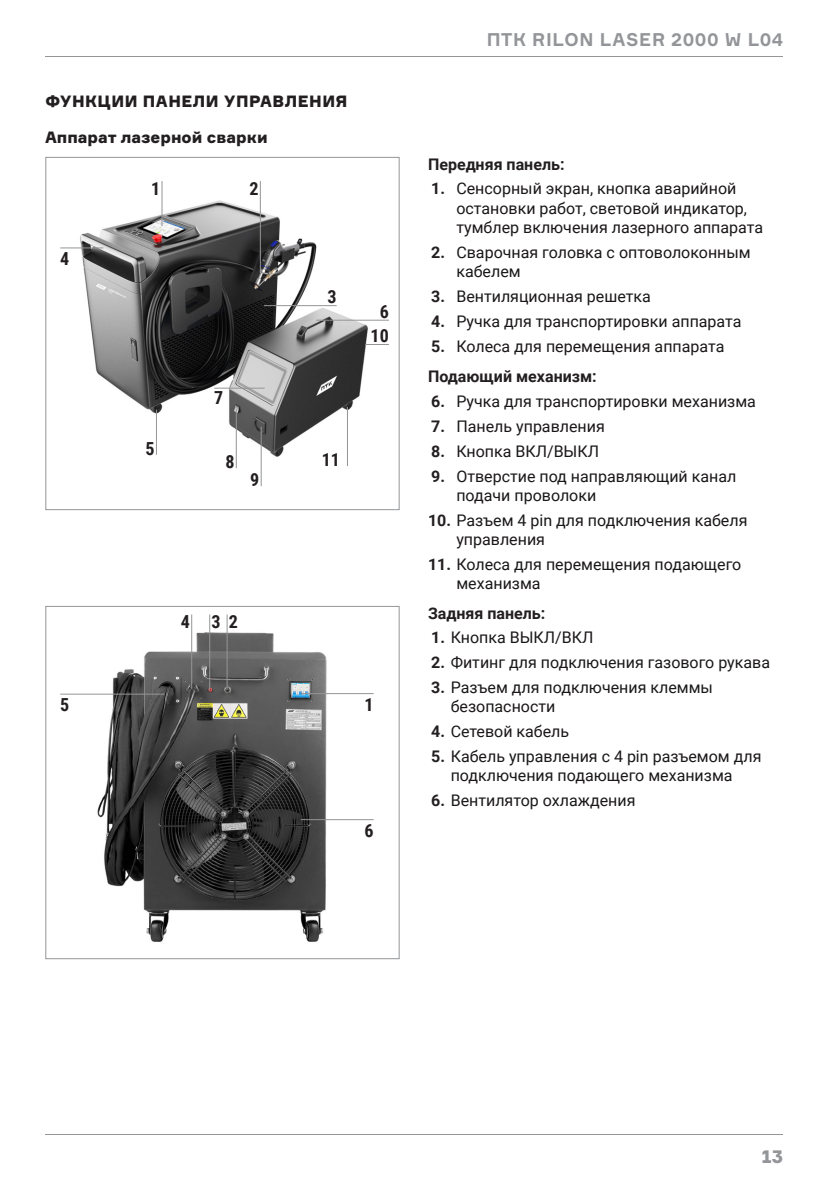
<style>
.page{position:relative;width:840px;height:1191px;background:#fff}
.page>*{position:absolute;margin:0;border:0;box-sizing:border-box;transform-origin:0 0}
.t1{font:700 18px "Formular";letter-spacing:.03em;color:#939598}
.t2{font:700 18px "Roboto Condensed";color:#231f20}
.t3{font:900 18px "Formular";color:#939598}
.t4{font:16px/19.2px "Roboto";color:#1a1717}
.t5{font:700 16px "Roboto";color:#231f20}
.Подзаголовок_ЛЕВЫЙ{font:900 16px "Formular";letter-spacing:.03em;color:#231f20}
.Подзаголовок_ЛЕВЫЙ-2{font:900 16px "Formular";color:#231f20}
.s1{font-weight:700;color:#231f20}
</style>
<div class="page">
<hr style="left:45px;top:56px;width:737px;height:1px;background:#939598">
<hr style="left:45px;top:1134px;width:737px;height:1px;background:#939598">
<img style="left:67px;top:197px;width:313px;height:261px">
<img style="left:60px;top:614px;width:314px;height:328px">
<div style="left:45px;top:157px;width:354px;height:353px;border:1px solid #939598"></div>
<div style="left:45px;top:606px;width:354px;height:353px;border:1px solid #939598"></div>
<hr style="left:161px;top:181px;width:1px;height:45px;background:#939598">
<hr style="left:191px;top:614px;width:1px;height:75px;background:#939598">
<hr style="left:260px;top:181px;width:1px;height:92px;background:#939598">
<hr style="left:209px;top:614px;width:1px;height:76px;background:#939598">
<hr style="left:227px;top:614px;width:1px;height:76px;background:#939598">
<hr style="left:60px;top:248px;width:43px;height:1px;background:#939598">
<hr style="left:301px;top:693px;width:72px;height:1px;background:#939598">
<hr style="left:264px;top:305px;width:72px;height:1px;background:#939598">
<hr style="left:316px;top:320px;width:72px;height:1px;background:#939598">
<hr style="left:214px;top:388px;width:50px;height:1px;background:#939598">
<svg style="left:365px;top:344px;width:23px;height:1px"></svg>
<hr style="left:301px;top:819px;width:72px;height:1px;background:#939598">
<hr style="left:60px;top:694px;width:104px;height:1px;background:#939598">
<hr style="left:236px;top:409px;width:1px;height:59px;background:#939598">
<hr style="left:261px;top:427px;width:1px;height:59px;background:#939598">
<hr style="left:347px;top:406px;width:1px;height:60px;background:#939598">
<hr style="left:156px;top:409px;width:1px;height:46px;background:#939598">
<p class="Подзаголовок_ЛЕВЫЙ" style="left:45px;top:91px;width:303px">ФУНКЦИИ ПАНЕЛИ УПРАВЛЕНИЯ</p>
<p class="Подзаголовок_ЛЕВЫЙ-2" style="left:45px;top:127px;width:224px">Аппарат лазерной сварки</p>
<p class="t2" style="left:60px;top:246px;width:11px">4</p>
<p class="t2" style="left:151px;top:175px;width:11px">1</p>
<p class="t2" style="left:249px;top:175px;width:11px">2</p>
<p class="t2" style="left:145px;top:436px;width:11px">5</p>
<p class="t2" style="left:214px;top:384px;width:11px">7</p>
<p class="t2" style="left:225px;top:449px;width:11px">8</p>
<p class="t2" style="left:250px;top:467px;width:11px">9</p>
<p class="t2" style="left:327px;top:284px;width:11px">3</p>
<p class="t2" style="left:321px;top:447px;width:20px">11</p>
<p class="t2" style="left:379px;top:298px;width:11px">6</p>
<p class="t2" style="left:370px;top:323px;width:20px">10</p>
<p class="t2" style="left:60px;top:692px;width:11px">5</p>
<p class="t2" style="left:181px;top:609px;width:11px">4</p>
<p class="t2" style="left:211px;top:609px;width:11px">3</p>
<p class="t2" style="left:229px;top:609px;width:11px">2</p>
<p class="t2" style="left:364px;top:692px;width:11px">1</p>
<p class="t2" style="left:364px;top:818px;width:11px">6</p>
<p class="t1" style="left:486px;top:28px;width:298px">ПТК RILON LASER 2000 W L04</p>
<p class="t5" style="left:428px;top:153px;width:138px">Передняя панель:</p>
<p class="t4" style="left:456px;top:178px;width:308px;text-indent:-25px"><span class="s1">1.</span> Сенсорный экран, кнопка аварийной остановки работ, световой индикатор, тумблер включения лазерного аппарата</p>
<p class="t4" style="left:456px;top:242px;width:296px;text-indent:-25px"><span class="s1">2.</span> Сварочная головка с оптоволоконным кабелем</p>
<p class="t4" style="left:431px;top:286px;width:221px"><span class="s1">3.</span> Вентиляционная решетка</p>
<p class="t4" style="left:431px;top:311px;width:311px"><span class="s1">4.</span> Ручка для транспортировки аппарата</p>
<p class="t4" style="left:431px;top:336px;width:294px"><span class="s1">5.</span> Колеса для перемещения аппарата</p>
<p class="t5" style="left:428px;top:365px;width:170px">Подающий механизм:</p>
<p class="t4" style="left:431px;top:391px;width:326px"><span class="s1">6.</span> Ручка для транспортировки механизма</p>
<p class="t4" style="left:431px;top:416px;width:175px"><span class="s1">7.</span> Панель управления</p>
<p class="t4" style="left:431px;top:441px;width:169px"><span class="s1">8.</span> Кнопка ВКЛ/ВЫКЛ</p>
<p class="t4" style="left:456px;top:466px;width:281px;text-indent:-25px"><span class="s1">9.</span> Отверстие под направляющий канал подачи проволоки</p>
<p class="t4" style="left:456px;top:510px;width:292px;text-indent:-28px"><span class="s1">10.</span> Разъем 4 pin для подключения кабеля управления</p>
<p class="t4" style="left:456px;top:554px;width:286px;text-indent:-28px"><span class="s1">11.</span> Колеса для перемещения подающего механизма</p>
<p class="t5" style="left:428px;top:601px;width:119px">Задняя панель:</p>
<p class="t4" style="left:431px;top:627px;width:164px"><span class="s1">1.</span> Кнопка ВЫКЛ/ВКЛ</p>
<p class="t4" style="left:431px;top:652px;width:340px"><span class="s1">2.</span> Фитинг для подключения газового рукава</p>
<p class="t4" style="left:450px;top:677px;width:264px;text-indent:-19px"><span class="s1">3.</span> Разъем для подключения клеммы безопасности</p>
<p class="t4" style="left:431px;top:721px;width:139px"><span class="s1">4.</span> Сетевой кабель</p>
<p class="t4" style="left:431px;top:746px;width:331px;text-align:center"><span class="s1">5.</span> Кабель управления с 4 pin разъемом для подключения подающего механизма</p>
<p class="t4" style="left:431px;top:790px;width:206px"><span class="s1">6.</span> Вентилятор охлаждения</p>
<p class="t3" style="left:761px;top:1145px;width:23px">13</p>
</div>
